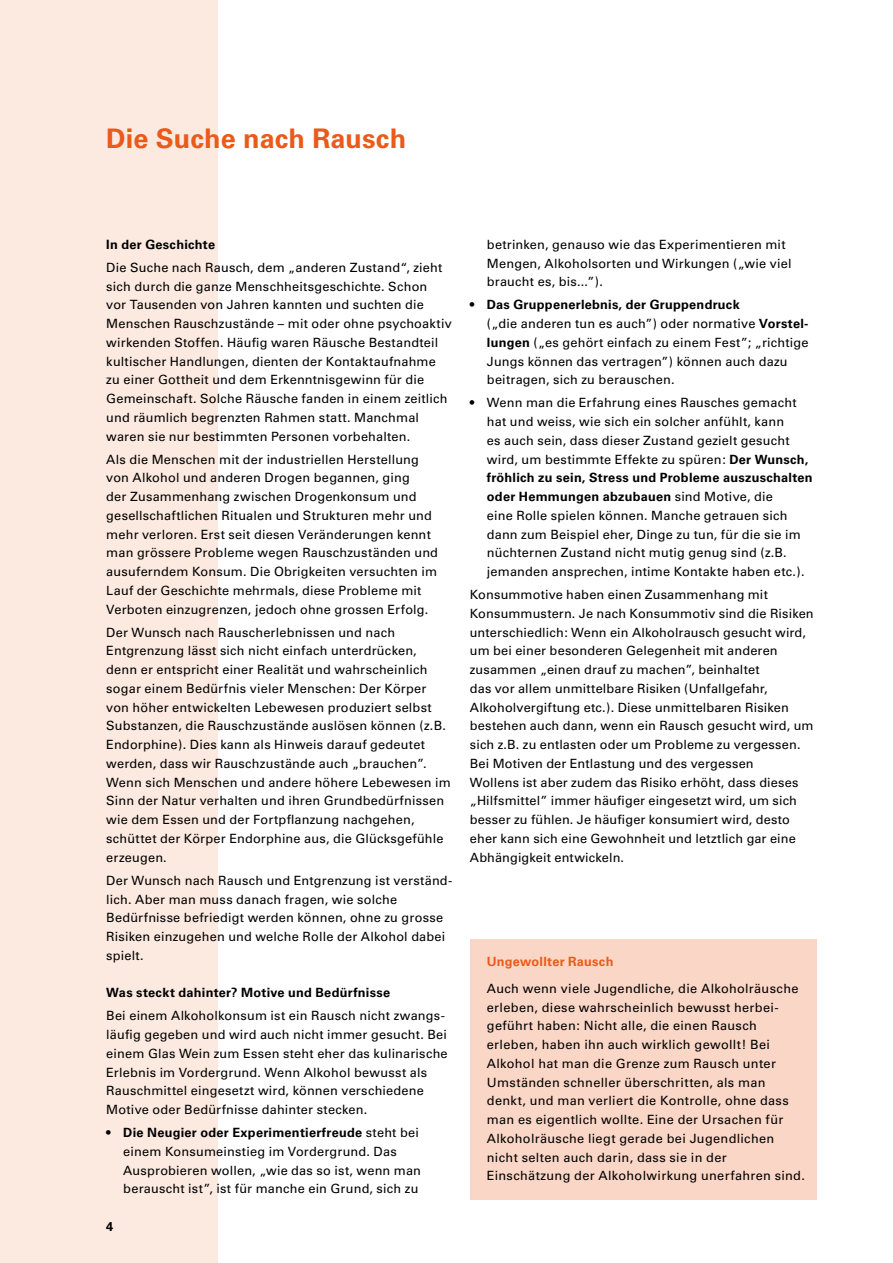
<style>
.page{position:relative;width:893px;height:1263px;background:#fff}
.page>*{position:absolute;margin:0;border:0;box-sizing:border-box;transform-origin:0 0}
.t1{font:700 27px "Univers";color:#ea5a1a}
.t2{font:12.75px/18.8px "Univers";letter-spacing:.015em;color:#000}
.t3{font:700 12.75px "Univers";letter-spacing:.02em;color:#000}
.t4{font:700 12.75px "Univers";letter-spacing:.015em;color:#ea5a1a}
.s1{font-weight:700}
</style>
<div class="page">
<div style="left:470px;top:939px;width:346px;height:260px;background:#fad6c6"></div>
<div style="left:0;top:0;width:218px;height:1263px;background:#fceae1"></div>
<h1 class="t1" style="left:106px;top:122px;width:301px">Die Suche nach Rausch</h1>
<p class="t3" style="left:106px;top:237px;width:110px">In der Geschichte</p>
<p class="t2" style="left:106px;top:258px;width:347px">Die Suche nach Rausch, dem „anderen Zustand“, zieht sich durch die ganze Menschheitsgeschichte. Schon<br>vor Tausenden von Jahren kannten und suchten die Menschen Rauschzustände – mit oder ohne psychoaktiv wirkenden Stoffen. Häufig waren Räusche Bestandteil kultischer Handlungen, dienten der Kontaktaufnahme zu einer Gottheit und dem Erkenntnisgewinn für die Gemeinschaft. Solche Räusche fanden in einem zeitlich und räumlich begrenzten Rahmen statt. Manchmal waren sie nur bestimmten Personen vorbehalten.</p>
<p class="t2" style="left:106px;top:450px;width:333px">Als die Menschen mit der industriellen Herstellung von Alkohol und anderen Drogen begannen, ging<br>der Zusammenhang zwischen Drogenkonsum und gesellschaftlichen Ritualen und Strukturen mehr und mehr verloren. Erst seit diesen Veränderungen kennt man grössere Probleme wegen Rauschzuständen und ausuferndem Konsum. Die Obrigkeiten versuchten im Lauf der Geschichte mehrmals, diese Probleme mit Verboten einzugrenzen, jedoch ohne grossen Erfolg.</p>
<p class="t2" style="left:106px;top:623px;width:346px">Der Wunsch nach Rauscherlebnissen und nach Entgrenzung lässt sich nicht einfach unterdrücken, denn er entspricht einer Realität und wahrscheinlich sogar einem Bedürfnis vieler Menschen: Der Körper von höher entwickelten Lebewesen produziert selbst Substanzen, die Rauschzustände auslösen können (z.B.<br>Endorphine). Dies kann als Hinweis darauf gedeutet werden, dass wir Rauschzustände auch „brauchen”.<br>Wenn sich Menschen und andere höhere Lebewesen im Sinn der Natur verhalten und ihren Grundbedürfnissen wie dem Essen und der Fortpflanzung nachgehen, schüttet der Körper Endorphine aus, die Glücksgefühle erzeugen.</p>
<p class="t2" style="left:106px;top:871px;width:348px">Der Wunsch nach Rausch und Entgrenzung ist verständ&shy;lich. Aber man muss danach fragen, wie solche Bedürfnisse befriedigt werden können, ohne zu grosse Risiken einzugehen und welche Rolle der Alkohol dabei spielt.</p>
<p class="t3" style="left:106px;top:985px;width:285px">Was steckt dahinter? Motive und Bedürfnisse</p>
<p class="t2" style="left:106px;top:1006px;width:343px">Bei einem Alkoholkonsum ist ein Rausch nicht zwangs&shy;läufig gegeben und wird auch nicht immer gesucht. Bei einem Glas Wein zum Essen steht eher das kulinarische Erlebnis im Vordergrund. Wenn Alkohol bewusst als Rauschmittel eingesetzt wird, können verschiedene Motive oder Bedürfnisse dahinter stecken.</p>
<p class="t2" style="left:123px;top:1123px;width:299px;text-indent:-17px">• <span class="s1">Die Neugier oder Experimentierfreude</span> steht bei einem Konsumeinstieg im Vordergrund. Das Ausprobieren wollen, „wie das so ist, wenn man berauscht ist”, ist für manche ein Grund, sich zu</p>
<p class="t3" style="left:106px;top:1219px;width:9px">4</p>
<p class="t2" style="left:487px;top:235px;width:306px">betrinken, genauso wie das Experimentieren mit<br>Mengen, Alkoholsorten und Wirkungen („wie viel braucht es, bis...”).</p>
<p class="t2" style="left:487px;top:295px;width:323px;text-indent:-17px">• <span class="s1">Das Gruppenerlebnis, der Gruppendruck<br></span>(„die anderen tun es auch”) oder normative <span class="s1">Vorstel&shy;lungen</span> („es gehört einfach zu einem Fest”; „richtige Jungs können das vertragen”) können auch dazu beitragen, sich zu berauschen.</p>
<p class="t2" style="left:487px;top:393px;width:327px;text-indent:-17px">• Wenn man die Erfahrung eines Rausches gemacht hat und weiss, wie sich ein solcher anfühlt, kann<br>es auch sein, dass dieser Zustand gezielt gesucht wird, um bestimmte Effekte zu spüren: <span class="s1">Der Wunsch, fröhlich zu sein, Stress und Probleme auszuschalten oder Hemmungen abzubauen</span> sind Motive, die<br>eine Rolle spielen können. Manche getrauen sich dann zum Beispiel eher, Dinge zu tun, für die sie im nüchternen Zustand nicht mutig genug sind (z.B. jemanden ansprechen, intime Kontakte haben etc.).</p>
<p class="t2" style="left:470px;top:585px;width:345px">Konsummotive haben einen Zusammenhang mit Konsummustern. Je nach Konsummotiv sind die Risiken unterschiedlich: Wenn ein Alkoholrausch gesucht wird, um bei einer besonderen Gelegenheit mit anderen zusammen „einen drauf zu machen”, beinhaltet<br>das vor allem unmittelbare Risiken (Unfallgefahr, Alkoholvergiftung etc.). Diese unmittelbaren Risiken bestehen auch dann, wenn ein Rausch gesucht wird, um sich z.B. zu entlasten oder um Probleme zu vergessen.<br>Bei Motiven der Entlastung und des vergessen<br>Wollens ist aber zudem das Risiko erhöht, dass dieses „Hilfsmittel” immer häufiger eingesetzt wird, um sich besser zu fühlen. Je häufiger konsumiert wird, desto eher kann sich eine Gewohnheit und letztlich gar eine Abhängigkeit entwickeln.</p>
<p class="t4" style="left:487px;top:954px;width:128px">Ungewollter Rausch</p>
<p class="t2" style="left:487px;top:979px;width:320px">Auch wenn viele Jugendliche, die Alkoholräusche erleben, diese wahrscheinlich bewusst herbei&shy;geführt haben: Nicht alle, die einen Rausch erleben, haben ihn auch wirklich gewollt! Bei Alkohol hat man die Grenze zum Rausch unter Umständen schneller überschritten, als man denkt, und man verliert die Kontrolle, ohne dass man es eigentlich wollte. Eine der Ursachen für Alkoholräusche liegt gerade bei Jugendlichen nicht selten auch darin, dass sie in der Einschätzung der Alkoholwirkung unerfahren sind.</p>
</div>
